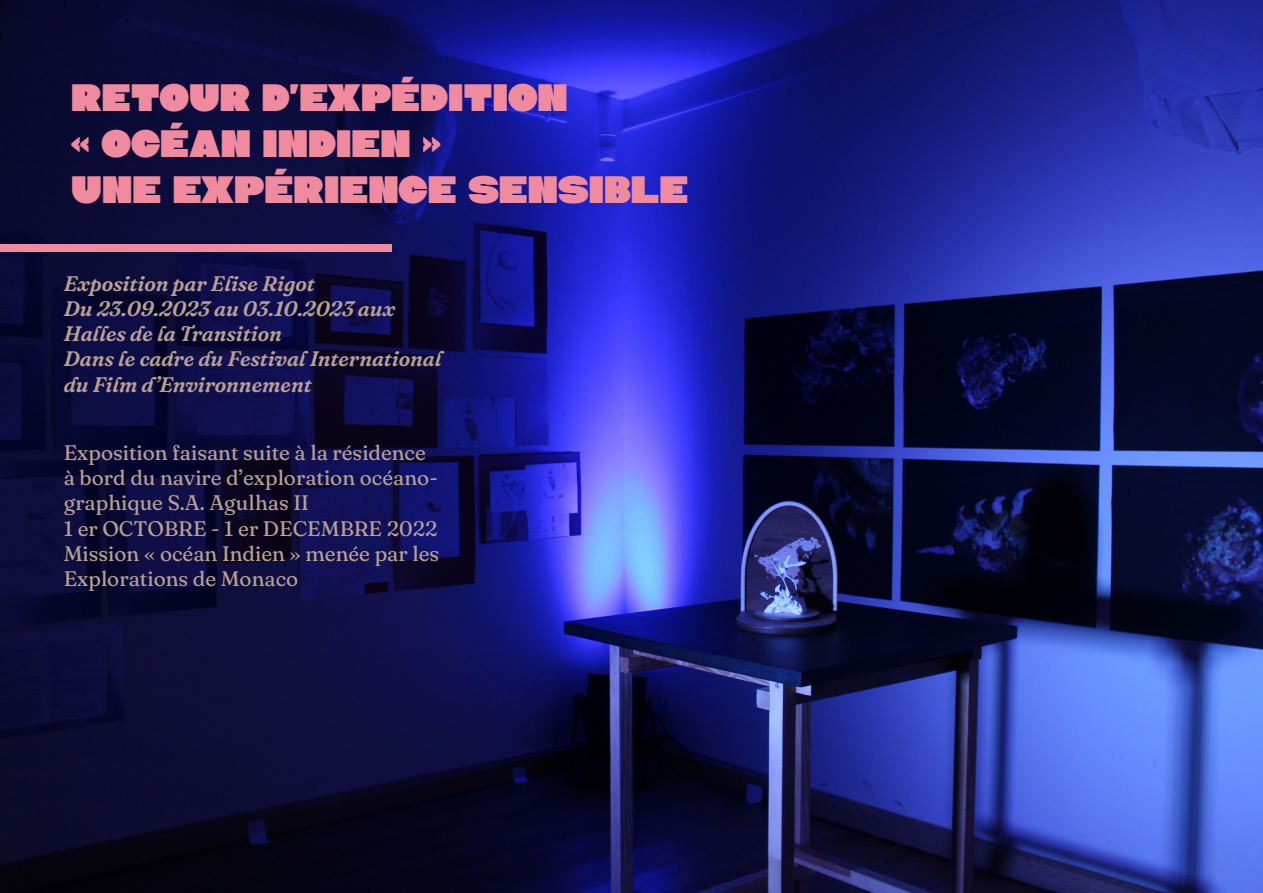
<style>
.page{position:relative;width:1263px;height:893px;background:#fff}
.page>*{position:absolute;margin:0;border:0;box-sizing:border-box;transform-origin:0 0}
.t1{font:38.25px "FREDD";color:#f08a9e}
.t2{font:21px/25.2px "Fraunces 28 pt Soft Wonky";color:#baa094}
.t3{font:italic 600 21px/25.2px "Fraunces 28 pt Soft Wonky";letter-spacing:-.005em;color:#baa094}
</style>
<div class="page">
<img style="left:0;top:0;width:1263px;height:893px">
<div style="left:0;top:244px;width:392px;height:7px;background:#f08a9e"></div>
<p class="t1" style="left:71px;top:75px;width:498px">RETOUR D’EXPÉDITION</p>
<p class="t1" style="left:71px;top:121px;width:371px">« OCÉAN INDIEN »</p>
<p class="t1" style="left:71px;top:167px;width:619px">UNE EXPÉRIENCE SENSIBLE</p>
<p class="t3" style="left:64px;top:269px;width:253px">Exposition par Elise Rigot</p>
<p class="t3" style="left:64px;top:295px;width:333px">Du 23.09.2023 au 03.10.2023 aux<br>Halles de la Transition</p>
<p class="t3" style="left:64px;top:345px;width:379px">Dans le cadre du Festival International du Film d’Environnement</p>
<p class="t2" style="left:64px;top:439px;width:375px">Exposition faisant suite à la résidence à bord du navire d’exploration océano&shy;graphique S.A. Agulhas II</p>
<p class="t2" style="left:64px;top:514px;width:375px">1 er OCTOBRE - 1 er DECEMBRE 2022</p>
<p class="t2" style="left:64px;top:539px;width:377px">Mission « océan Indien » menée par les<br>Explorations de Monaco</p>
</div>
